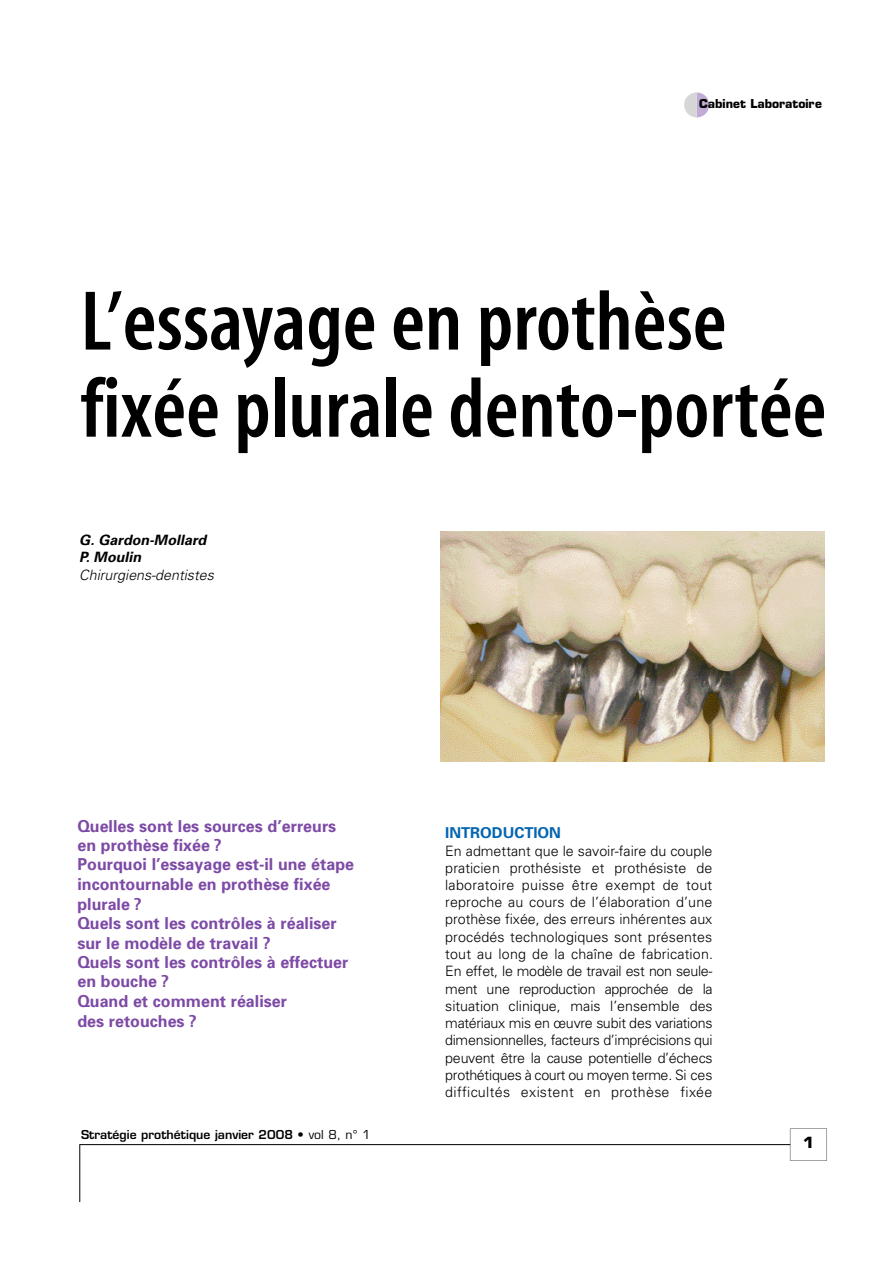
<style>
.page{position:relative;width:893px;height:1263px;background:#fff}
.page>*{position:absolute;margin:0;border:0;box-sizing:border-box;transform-origin:0 0}
.t1{font:600 condensed 85.65px/87.2px "Myriad";color:#000}
.t2{font:700 16.5px/19.5px "Univers";color:#7d4aa6}
.t3{font:700 15px "Univers";color:#0365b1}
.t4{font:700 15px "Eurostile";color:#000}
.t5{font:300 14.25px/17.2px "Univers";letter-spacing:.02em;color:#000;text-align:justify}
.t6{font:italic 700 14.25px/17.2px "Univers";color:#000}
.t7{font:italic 300 14.25px "Univers";color:#000}
.t8{font:600 12px "Eurostile";color:#000}
.t9{font:700 12px "Eurostile";color:#000}
.s1{font-weight:400}
</style>
<div class="page">
<svg style="left:684px;top:93px;width:25px;height:24px"></svg>
<svg style="left:789px;top:1129px;width:38px;height:32px"></svg>
<hr style="left:80px;top:1144px;width:710px;height:1px;background:#000">
<hr style="left:79px;top:1144px;width:1px;height:57px;background:#000">
<img style="left:440px;top:531px;width:384px;height:230px">
<p class="t9" style="left:699px;top:99px;width:124px">Cabinet Laboratoire</p>
<h1 class="t1" style="left:81px;top:285px;width:747px">L’essayage en prothèse fixée plurale dento-portée</h1>
<p class="t6" style="left:79px;top:533px;width:129px">G. Gardon-Mollard<br>P. Moulin</p>
<p class="t7" style="left:79px;top:569px;width:136px">Chirurgiens-dentistes</p>
<p class="t2" style="left:77px;top:817px;width:278px">Quelles sont les sources d’erreurs en prothèse fixée ?<br>Pourquoi l’essayage est-il une étape incontournable en prothèse fixée plurale ?<br>Quels sont les contrôles à réaliser sur le modèle de travail ?<br>Quels sont les contrôles à effectuer en bouche ?<br>Quand et comment réaliser<br>des retouches ?</p>
<p class="t8" style="left:81px;top:1130px;width:291px">Stratégie prothétique janvier 2008 • <span class="s1">vol 8, n° 1</span></p>
<p class="t3" style="left:445px;top:828px;width:117px">INTRODUCTION</p>
<p class="t5" style="left:445px;top:843px;width:269px">En admettant que le savoir-faire du couple praticien prothésiste et prothésiste de laboratoire puisse être exempt de tout reproche au cours de l’élaboration d’une prothèse fixée, des erreurs inhérentes aux procédés technologiques sont présentes tout au long de la chaîne de fabrication.<br>En effet, le modèle de travail est non seule&shy;ment une reproduction approchée de la situation clinique, mais l’ensemble des matériaux mis en œuvre subit des variations dimensionnelles, facteurs d’imprécisions qui peuvent être la cause potentielle d’échecs prothétiques à court ou moyen terme. Si ces difficultés existent en prothèse fixée</p>
<p class="t4" style="left:803px;top:1136px;width:12px">1</p>
</div>
